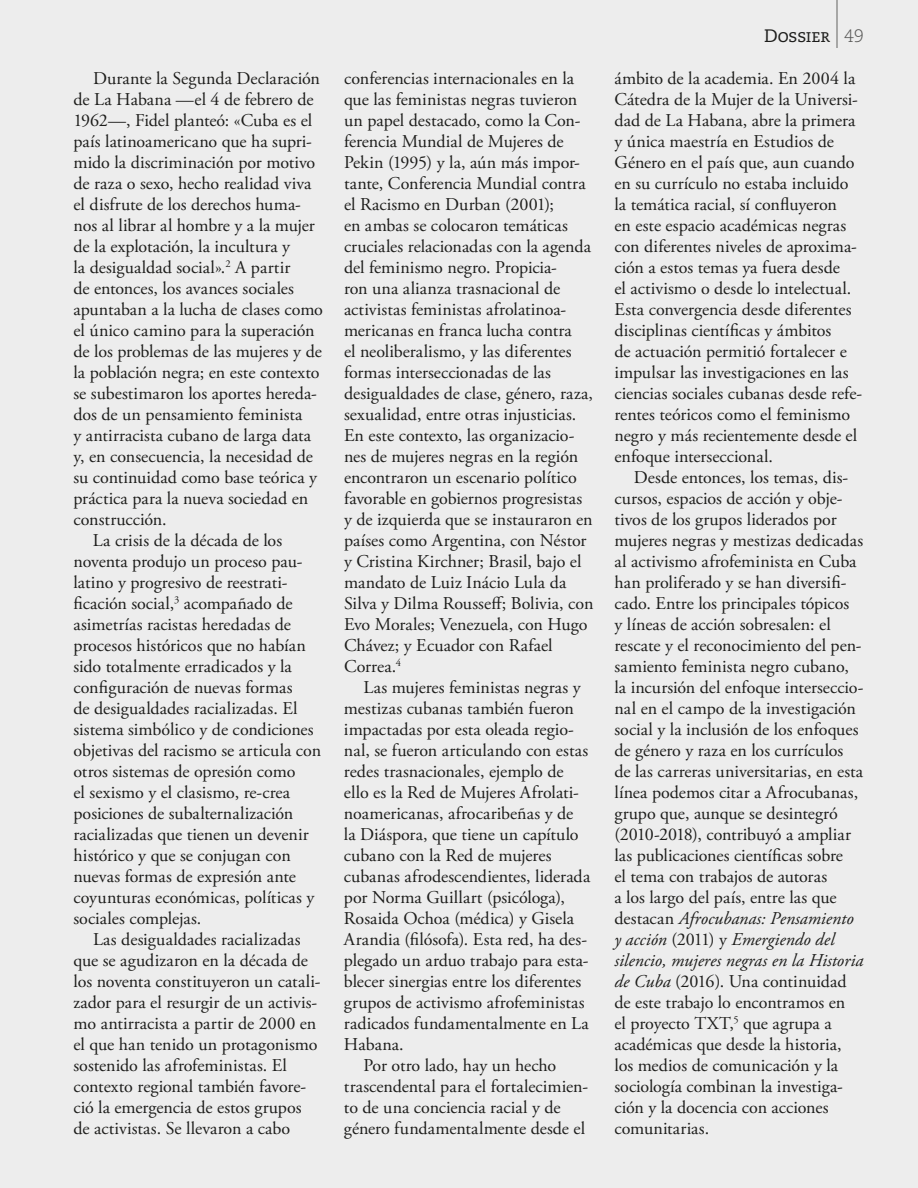
<style>
.page{position:relative;width:918px;height:1188px;background:#ededed}
.page>*{position:absolute;margin:0;border:0;box-sizing:border-box;transform-origin:0 0}
.t1{font:300 72px "Caecilia";color:#575756;scale:.25 1}
.t2{font:18px/21px "Adobe Garamond Pro";color:#1d1d1b}
.t3{font:18px "Caecilia Roman SC";letter-spacing:-.01em;color:#1d1d1b}
.t4{font:300 18px "Caecilia";color:#575756}
.s1{font-style:italic}
</style>
<div class="page">
<p class="t2" style="left:93px;top:68px;width:228px">Durante la Segunda Declaración</p>
<p class="t2" style="left:74px;top:89px;width:242px">de La Habana —el 4 de febrero de</p>
<p class="t2" style="left:74px;top:110px;width:240px">1962—, Fidel planteó: «Cuba es el</p>
<p class="t2" style="left:74px;top:131px;width:240px">país latinoamericano que ha supri-</p>
<p class="t2" style="left:74px;top:152px;width:243px">mido la discriminación por motivo</p>
<p class="t2" style="left:74px;top:173px;width:239px">de raza o sexo, hecho realidad viva</p>
<p class="t2" style="left:74px;top:194px;width:229px">el disfrute de los derechos huma-</p>
<p class="t2" style="left:74px;top:215px;width:243px">nos al librar al hombre y a la mujer</p>
<p class="t2" style="left:74px;top:236px;width:218px">de la explotación, la incultura y</p>
<p class="t2" style="left:74px;top:257px;width:218px">la desigualdad social».<sup>2</sup> A partir</p>
<p class="t2" style="left:74px;top:278px;width:222px">de entonces, los avances sociales</p>
<p class="t2" style="left:74px;top:299px;width:251px">apuntaban a la lucha de clases como</p>
<p class="t2" style="left:74px;top:320px;width:243px">el único camino para la superación</p>
<p class="t2" style="left:74px;top:341px;width:250px">de los problemas de las mujeres y de</p>
<p class="t2" style="left:74px;top:362px;width:248px">la población negra; en este contexto</p>
<p class="t2" style="left:74px;top:383px;width:245px">se subestimaron los aportes hereda-</p>
<p class="t2" style="left:74px;top:404px;width:231px">dos de un pensamiento feminista</p>
<p class="t2" style="left:74px;top:425px;width:239px">y antirracista cubano de larga data</p>
<p class="t2" style="left:74px;top:446px;width:241px">y, en consecuencia, la necesidad de</p>
<p class="t2" style="left:74px;top:467px;width:245px">su continuidad como base teórica y</p>
<p class="t2" style="left:74px;top:488px;width:236px">práctica para la nueva sociedad en</p>
<p class="t2" style="left:74px;top:510px;width:95px">construcción.</p>
<p class="t2" style="left:93px;top:531px;width:191px">La crisis de la década de los</p>
<p class="t2" style="left:74px;top:552px;width:230px">noventa produjo un proceso pau-</p>
<p class="t2" style="left:74px;top:573px;width:216px">latino y progresivo de reestrati-</p>
<p class="t2" style="left:74px;top:594px;width:221px">ficación social,<sup>3</sup> acompañado de</p>
<p class="t2" style="left:74px;top:614px;width:219px">asimetrías racistas heredadas de</p>
<p class="t2" style="left:74px;top:635px;width:234px">procesos históricos que no habían</p>
<p class="t2" style="left:74px;top:656px;width:220px">sido totalmente erradicados y la</p>
<p class="t2" style="left:74px;top:677px;width:221px">configuración de nuevas formas</p>
<p class="t2" style="left:74px;top:698px;width:225px">de desigualdades racializadas. El</p>
<p class="t2" style="left:74px;top:719px;width:242px">sistema simbólico y de condiciones</p>
<p class="t2" style="left:74px;top:740px;width:249px">objetivas del racismo se articula con</p>
<p class="t2" style="left:74px;top:761px;width:223px">otros sistemas de opresión como</p>
<p class="t2" style="left:74px;top:782px;width:218px">el sexismo y el clasismo, re-crea</p>
<p class="t2" style="left:74px;top:803px;width:221px">posiciones de subalternalización</p>
<p class="t2" style="left:74px;top:824px;width:237px">racializadas que tienen un devenir</p>
<p class="t2" style="left:74px;top:846px;width:219px">histórico y que se conjugan con</p>
<p class="t2" style="left:74px;top:867px;width:224px">nuevas formas de expresión ante</p>
<p class="t2" style="left:74px;top:888px;width:242px">coyunturas económicas, políticas y</p>
<p class="t2" style="left:74px;top:909px;width:129px">sociales complejas.</p>
<p class="t2" style="left:93px;top:930px;width:209px">Las desigualdades racializadas</p>
<p class="t2" style="left:74px;top:951px;width:236px">que se agudizaron en la década de</p>
<p class="t2" style="left:74px;top:972px;width:248px">los noventa constituyeron un catali-</p>
<p class="t2" style="left:74px;top:993px;width:245px">zador para el resurgir de un activis-</p>
<p class="t2" style="left:74px;top:1014px;width:244px">mo antirracista a partir de 2000 en</p>
<p class="t2" style="left:74px;top:1035px;width:245px">el que han tenido un protagonismo</p>
<p class="t2" style="left:74px;top:1056px;width:215px">sostenido las afrofeministas. El</p>
<p class="t2" style="left:74px;top:1077px;width:234px">contexto regional también favore-</p>
<p class="t2" style="left:74px;top:1098px;width:230px">ció la emergencia de estos grupos</p>
<p class="t2" style="left:74px;top:1119px;width:218px">de activistas. Se llevaron a cabo</p>
<p class="t2" style="left:344px;top:69px;width:251px">conferencias internacionales en la que las feministas negras tuvieron un papel destacado, como la Con&shy;ferencia Mundial de Mujeres de Pekin (1995) y la, aún más impor&shy;tante, Conferencia Mundial contra el Racismo en Durban (2001);<br>en ambas se colocaron temáticas cruciales relacionadas con la agenda del feminismo negro. Propicia-<br>ron una alianza trasnacional de activistas feministas afrolatinoa&shy;mericanas en franca lucha contra<br>el neoliberalismo, y las diferentes formas interseccionadas de las desigualdades de clase, género, raza, sexualidad, entre otras injusticias.<br>En este contexto, las organizacio&shy;nes de mujeres negras en la región encontraron un escenario político favorable en gobiernos progresistas y de izquierda que se instauraron en países como Argentina, con Néstor y Cristina Kirchner; Brasil, bajo el mandato de Luiz Inácio Lula da Silva y Dilma Rousseff; Bolivia, con Evo Morales; Venezuela, con Hugo Chávez; y Ecuador con Rafael Correa.<sup>4</sup></p>
<p class="t2" style="left:363px;top:677px;width:219px">Las mujeres feministas negras y</p>
<p class="t2" style="left:344px;top:698px;width:231px">mestizas cubanas también fueron</p>
<p class="t2" style="left:344px;top:719px;width:232px">impactadas por esta oleada regio-</p>
<p class="t2" style="left:344px;top:740px;width:246px">nal, se fueron articulando con estas</p>
<p class="t2" style="left:344px;top:761px;width:221px">redes trasnacionales, ejemplo de</p>
<p class="t2" style="left:344px;top:782px;width:237px">ello es la Red de Mujeres Afrolati-</p>
<p class="t2" style="left:344px;top:803px;width:231px">noamericanas, afrocaribeñas y de</p>
<p class="t2" style="left:344px;top:824px;width:236px">la Diáspora, que tiene un capítulo</p>
<p class="t2" style="left:344px;top:845px;width:209px">cubano con la Red de mujeres</p>
<p class="t2" style="left:344px;top:866px;width:248px">cubanas afrodescendientes, liderada</p>
<p class="t2" style="left:344px;top:887px;width:223px">por Norma Guillart (psicóloga),</p>
<p class="t2" style="left:344px;top:909px;width:232px">Rosaida Ochoa (médica) y Gisela</p>
<p class="t2" style="left:344px;top:930px;width:245px">Arandia (filósofa). Esta red, ha des-</p>
<p class="t2" style="left:344px;top:951px;width:246px">plegado un arduo trabajo para esta-</p>
<p class="t2" style="left:344px;top:972px;width:239px">blecer sinergias entre los diferentes</p>
<p class="t2" style="left:344px;top:993px;width:242px">grupos de activismo afrofeministas</p>
<p class="t2" style="left:344px;top:1014px;width:246px">radicados fundamentalmente en La</p>
<p class="t2" style="left:344px;top:1035px;width:61px">Habana.</p>
<p class="t2" style="left:363px;top:1056px;width:194px">Por otro lado, hay un hecho</p>
<p class="t2" style="left:344px;top:1077px;width:246px">trascendental para el fortalecimien-</p>
<p class="t2" style="left:344px;top:1098px;width:218px">to de una conciencia racial y de</p>
<p class="t2" style="left:344px;top:1119px;width:243px">género fundamentalmente desde el</p>
<h1 class="t1" style="left:835px;top:-35px;width:17px">|</h1>
<p class="t4" style="left:844px;top:26px;width:21px">49</p>
<p class="t3" style="left:764px;top:25px;width:68px">Dossier</p>
<p class="t2" style="left:615px;top:69px;width:249px">ámbito de la academia. En 2004 la Cátedra de la Mujer de la Universi&shy;dad de La Habana, abre la primera y única maestría en Estudios de Género en el país que, aun cuando en su currículo no estaba incluido la temática racial, sí confluyeron<br>en este espacio académicas negras con diferentes niveles de aproxima&shy;ción a estos temas ya fuera desde<br>el activismo o desde lo intelectual.<br>Esta convergencia desde diferentes disciplinas científicas y ámbitos<br>de actuación permitió fortalecer e impulsar las investigaciones en las ciencias sociales cubanas desde refe&shy;rentes teóricos como el feminismo negro y más recientemente desde el enfoque interseccional.</p>
<p class="t2" style="left:614px;top:468px;width:251px;text-indent:20px">Desde entonces, los temas, dis&shy;cursos, espacios de acción y obje&shy;tivos de los grupos liderados por mujeres negras y mestizas dedicadas al activismo afrofeminista en Cuba han proliferado y se han diversifi&shy;cado. Entre los principales tópicos<br>y líneas de acción sobresalen: el rescate y el reconocimiento del pen&shy;samiento feminista negro cubano, la incursión del enfoque interseccio&shy;nal en el campo de la investigación social y la inclusión de los enfoques de género y raza en los currículos de las carreras universitarias, en esta línea podemos citar a Afrocubanas, grupo que, aunque se desintegró (2010-2018), contribuyó a ampliar las publicaciones científicas sobre<br>el tema con trabajos de autoras<br>a los largo del país, entre las que destacan <span class="s1">Afrocubanas: Pensamiento y acción</span> (2011) y <span class="s1">Emergiendo del silencio, mujeres negras en la Historia de Cuba</span> (2016). Una continuidad de este trabajo lo encontramos en<br>el proyecto TXT,<sup>5</sup> que agrupa a académicas que desde la historia, los medios de comunicación y la sociología combinan la investiga&shy;ción y la docencia con acciones comunitarias.</p>
</div>
